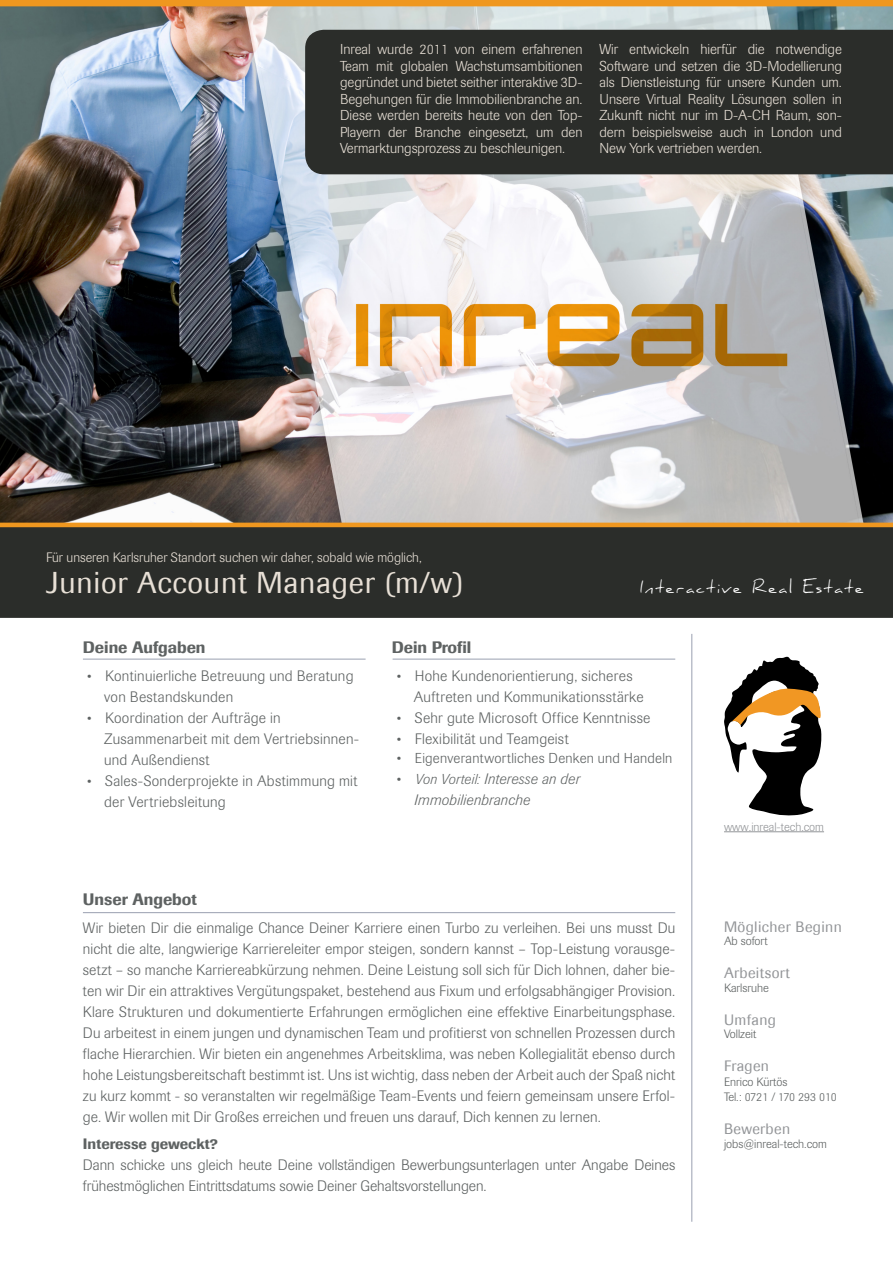
<style>
.page{position:relative;width:893px;height:1263px;background:#fff}
.page>*{position:absolute;margin:0;border:0;box-sizing:border-box;transform-origin:0 0}
.t1{font:30px "Imago";letter-spacing:.025em;color:#e8e0d6}
.t2{font:16.65px "Daniel";letter-spacing:.1em;color:#fff}
.t3{font:500 16.5px "Imago";color:#5e6262}
.t4{font:300 15px/21px "Imago";letter-spacing:.015em;color:#5e6262}
.t5{font:15px "Imago";letter-spacing:.025em;color:#939598}
.t6{font:italic 300 15px/21px "Imago";letter-spacing:.015em;color:#5e6262}
.t7{font:500 15px "Imago";color:#5e6262}
.t8{font:300 14.25px/16.5px "Imago";color:#e8e0d6;text-align:justify}
.t9{font:300 14.25px "Imago";letter-spacing:.02em;color:#5e6262}
.t10{font:300 13.5px "Imago";color:#e8e0d6}
.t11{font:300 12px "Imago";color:#5e6262}
.t12{font:300 12px "Imago";color:#939598}
.s1{font-weight:400;font-size:13.5px}
.s2{font-weight:400;font-style:normal;font-size:13.5px}
.s3{font-size:14.25px}
</style>
<div class="page">
<img style="left:0;top:6px;width:893px;height:517px">
<hr style="left:692px;top:634px;width:1px;height:588px;background:#9aa0b0">
<hr style="left:83px;top:912px;width:592px;height:1px;background:#9aa0b0">
<hr style="left:83px;top:659px;width:283px;height:1px;background:#9aa0b0">
<hr style="left:393px;top:659px;width:282px;height:1px;background:#9aa0b0">
<hr style="left:724px;top:831px;width:100px;height:1px;background:#939598">
<div style="left:0;top:0;width:893px;height:6px;background:#ef971f"></div>
<hr style="left:0;top:523px;width:893px;height:4px;background:#ef971f">
<div style="left:0;top:527px;width:893px;height:91px;background:#2b2d2a"></div>
<svg style="left:724px;top:656px;width:98px;height:160px"></svg>
<div style="left:305px;top:30px;width:588px;height:144px;background:#2b2d2a"></div>
<p class="t8" style="left:340px;top:42px;width:244px">Inreal wurde 2011 von einem erfahrenen Team mit globalen Wachstumsambitionen gegründet und bietet seither interaktive 3D-</p>
<p class="t8" style="left:340px;top:91px;width:244px">Begehungen für die Immobilienbranche an.<br>Diese werden bereits heute von den Top-Playern der Branche eingesetzt, um den Vermarktungsprozess zu beschleunigen.</p>
<p class="t8" style="left:599px;top:42px;width:244px">Wir entwickeln hierfür die notwendige Software und setzen die 3D-Modellierung als Dienstleistung für unsere Kunden um.<br>Unsere Virtual Reality Lösungen sollen in</p>
<p class="t8" style="left:599px;top:108px;width:244px">Zukunft nicht nur im D-A-CH Raum, son&shy;dern beispielsweise auch in London und New York vertrieben werden.</p>
<p class="t10" style="left:46px;top:549px;width:377px">Für unseren Karlsruher Standort suchen wir daher, sobald wie möglich,</p>
<p class="t1" style="left:46px;top:565px;width:418px">Junior Account Manager (m/w)</p>
<p class="t2" style="left:640px;top:577px;width:225px">Interactive Real Estate</p>
<p class="t3" style="left:83px;top:637px;width:124px">Deine Aufgaben</p>
<p class="t4" style="left:104px;top:666px;width:251px;text-indent:-17px"><span class="s1">•</span> Kontinuierliche Betreuung und Beratung von Bestandskunden</p>
<p class="t4" style="left:104px;top:708px;width:257px;text-indent:-17px"><span class="s1">•</span> Koordination der Aufträge in<br>Zusammenarbeit mit dem Vertriebsinnen&shy;und Außendienst</p>
<p class="t4" style="left:104px;top:771px;width:255px;text-indent:-17px"><span class="s1">•</span> Sales-Sonderprojekte in Abstimmung mit der Vertriebsleitung</p>
<p class="t3" style="left:83px;top:889px;width:116px">Unser Angebot</p>
<p class="t3" style="left:392px;top:637px;width:81px">Dein Profil</p>
<p class="t4" style="left:414px;top:665px;width:231px;text-indent:-17px"><span class="s1">•</span> Hohe Kundenorientierung, sicheres<br>Auftreten und Kommunikationsstärke</p>
<p class="t4" style="left:397px;top:707px;width:255px"><span class="s1">•</span> Sehr gute Microsoft Office Kenntnisse</p>
<p class="t4" style="left:397px;top:728px;width:173px"><span class="s1">•</span> Flexibilität und Teamgeist</p>
<p class="t9" style="left:397px;top:750px;width:277px"><span class="s1">•</span> Eigenverantwortliches Denken und Handeln</p>
<p class="t6" style="left:414px;top:768px;width:167px;text-indent:-17px"><span class="s2">•</span> <span class="s3">Von Vorteil:</span> Interesse an der<br>Immobilienbranche</p>
<p class="t4" style="left:83px;top:918px;width:594px;text-align:justify">Wir bieten Dir die einmalige Chance Deiner Karriere einen Turbo zu verleihen. Bei uns musst Du nicht die alte, langwierige Karriereleiter empor steigen, sondern kannst – Top-Leistung vorausge&shy;setzt – so manche Karriereabkürzung nehmen. Deine Leistung soll sich für Dich lohnen, daher bie&shy;ten wir Dir ein attraktives Vergütungspaket, bestehend aus Fixum und erfolgsabhängiger Provision.<br>Klare Strukturen und dokumentierte Erfahrungen ermöglichen eine effektive Einarbeitungsphase.<br>Du arbeitest in einem jungen und dynamischen Team und profitierst von schnellen Prozessen durch flache Hierarchien. Wir bieten ein angenehmes Arbeitsklima, was neben Kollegialität ebenso durch hohe Leistungsbereitschaft bestimmt ist. Uns ist wichtig, dass neben der Arbeit auch der Spaß nicht zu kurz kommt - so veranstalten wir regelmäßige Team-Events und feiern gemeinsam unsere Erfol&shy;ge. Wir wollen mit Dir Großes erreichen und freuen uns darauf, Dich kennen zu lernen.</p>
<p class="t7" style="left:83px;top:1135px;width:136px">Interesse geweckt?</p>
<p class="t4" style="left:83px;top:1155px;width:594px">Dann schicke uns gleich heute Deine vollständigen Bewerbungsunterlagen unter Angabe Deines frühestmöglichen Eintrittsdatums sowie Deiner Gehaltsvorstellungen.</p>
<p class="t12" style="left:724px;top:820px;width:101px">www.inreal-tech.com</p>
<p class="t5" style="left:724px;top:918px;width:119px">Möglicher Beginn</p>
<p class="t11" style="left:724px;top:934px;width:45px">Ab sofort</p>
<p class="t5" style="left:724px;top:964px;width:67px">Arbeitsort</p>
<p class="t11" style="left:724px;top:981px;width:46px">Karlsruhe</p>
<p class="t5" style="left:724px;top:1011px;width:53px">Umfang</p>
<p class="t11" style="left:724px;top:1027px;width:34px">Vollzeit</p>
<p class="t5" style="left:724px;top:1057px;width:47px">Fragen</p>
<p class="t11" style="left:724px;top:1075px;width:65px">Enrico Kürtös</p>
<p class="t11" style="left:724px;top:1090px;width:114px">Tel.: 0721 / 170 293 010</p>
<p class="t5" style="left:724px;top:1120px;width:68px">Bewerben</p>
<p class="t11" style="left:724px;top:1137px;width:104px">jobs@inreal-tech.com</p>
</div>
